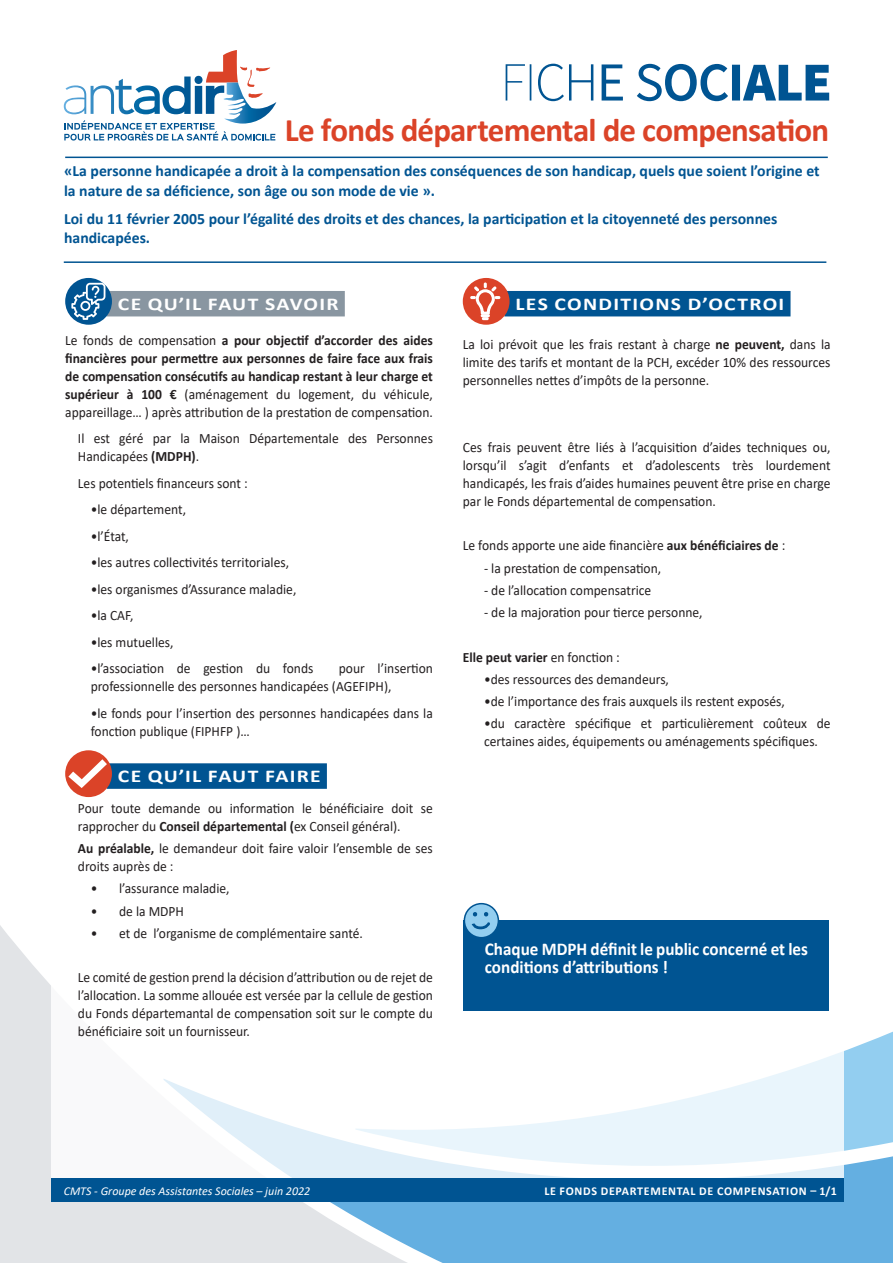
<style>
.page{position:relative;width:893px;height:1263px;background:#fff}
.page>*{position:absolute;margin:0;border:0;box-sizing:border-box;transform-origin:0 0}
.t1{font:700 33px "Calibri";letter-spacing:-.025em;color:#db4328}
.texte_fiche{font:700 18px/18px "Calibri";color:#fff;scale:.95 1}
.texte_fiche-2{font:700 18px "Calibri";letter-spacing:.06em;color:#fff;scale:1.2 1}
.sous_titre_barette_g{font:700 18px "Calibri";letter-spacing:.06em;color:#fff;scale:1.2 1}
.sous_titre_barette_b{font:700 18px "Calibri";letter-spacing:.055em;color:#fff;scale:1.2 1}
.Texte_chapeau{font:700 15.75px/19.5px "Calibri";color:#005492}
.texte_fiche-3{font:14.25px/18px "Calibri";color:#231f20;scale:.95 1}
.texte_fiche-4{font:700 14.25px/18px "Calibri";color:#231f20;text-align:justify;scale:.95 1}
.t2{font:italic 12px "Calibri";color:#fff}
.t3{font:700 12px "Calibri";letter-spacing:.06em;color:#fff}
.s1{font-weight:400}
.s2{font-weight:700}
</style>
<div class="page">
<svg style="left:0;top:750px;width:893px;height:513px"></svg>
<svg style="left:51px;top:848px;width:792px;height:331px"></svg>
<div style="left:51px;top:1179px;width:792px;height:23px;background:#005492"></div>
<svg style="left:64px;top:50px;width:212px;height:91px"></svg>
<svg style="left:506px;top:64px;width:323px;height:37px"></svg>
<div style="left:107px;top:291px;width:238px;height:25px;background:#8996a1"></div>
<div style="left:107px;top:763px;width:220px;height:26px;background:#005492"></div>
<svg style="left:65px;top:278px;width:47px;height:47px"></svg>
<svg style="left:71px;top:283px;width:34px;height:37px"></svg>
<div style="left:65px;top:750px;width:47px;height:47px;background:#db4328;border-radius:50%"></div>
<svg style="left:68px;top:759px;width:39px;height:29px"></svg>
<div style="left:504px;top:291px;width:286px;height:25px;background:#005492"></div>
<div style="left:463px;top:278px;width:47px;height:47px;background:#db4328;border-radius:50%"></div>
<svg style="left:470px;top:282px;width:30px;height:38px"></svg>
<hr style="left:65px;top:157px;width:763px;height:1px;background:#005492">
<hr style="left:64px;top:261px;width:762px;height:2px;background:#005492">
<div style="left:464px;top:921px;width:365px;height:90px;background:#005492"></div>
<div style="left:464px;top:904px;width:34px;height:34px;background:#93cef0;border-radius:50%"></div>
<div style="left:464px;top:903px;width:35px;height:35px;border:2px solid #005492;border-radius:50%"></div>
<svg style="left:473px;top:912px;width:4px;height:4px"></svg>
<svg style="left:484px;top:912px;width:5px;height:4px"></svg>
<svg style="left:472px;top:922px;width:18px;height:7px"></svg>
<p class="t1" style="left:285px;top:107px;width:546px">Le fonds départemental de compensation</p>
<p class="Texte_chapeau" style="left:64px;top:161px;width:757px">«La personne handicapée a droit à la compensation des conséquences de son handicap, quels que soient l’origine et la nature de sa déficience, son âge ou son mode de vie ».</p>
<p class="Texte_chapeau" style="left:64px;top:209px;width:715px">Loi du 11 février 2005 pour l’égalité des droits et des chances, la participation et la citoyenneté des personnes handicapées.</p>
<p class="sous_titre_barette_g" style="left:118px;top:291px;width:186px">CE QU’IL FAUT SAVOIR</p>
<p class="texte_fiche-4" style="left:65px;top:331px;width:389px"><span class="s1">Le fonds de compensation</span> a pour objectif d’accorder des aides financières pour permettre aux personnes de faire face aux frais de compensation consécutifs au handicap restant à leur charge et supérieur à 100 € <span class="s1">(aménagement du logement, du véhicule, appareillage… ) après attribution de la prestation de compensation.</span></p>
<p class="texte_fiche-3" style="left:78px;top:429px;width:375px">Il est géré par la Maison Départementale des Personnes<br>Handicapées <span class="s2">(MDPH)</span>.</p>
<p class="texte_fiche-3" style="left:78px;top:474px;width:180px">Les potentiels financeurs sont :</p>
<p class="texte_fiche-3" style="left:91px;top:500px;width:102px">•le département,</p>
<p class="texte_fiche-3" style="left:91px;top:527px;width:42px">•l’État,</p>
<p class="texte_fiche-3" style="left:91px;top:553px;width:210px">•les autres collectivités territoriales,</p>
<p class="texte_fiche-3" style="left:91px;top:580px;width:218px">•les organismes d’Assurance maladie,</p>
<p class="texte_fiche-3" style="left:91px;top:606px;width:46px">•la CAF,</p>
<p class="texte_fiche-3" style="left:91px;top:633px;width:89px">•les mutuelles,</p>
<p class="texte_fiche-3" style="left:91px;top:659px;width:236px">•l’association de gestion du fonds</p>
<p class="texte_fiche-3" style="left:91px;top:659px;width:362px;text-indent:248px">pour l’insertion professionnelle des personnes handicapées (AGEFIPH),</p>
<p class="texte_fiche-3" style="left:91px;top:704px;width:362px">•le fonds pour l’insertion des personnes handicapées dans la fonction publique (FIPHFP )…</p>
<p class="sous_titre_barette_b" style="left:118px;top:763px;width:171px">CE QU’IL FAUT FAIRE</p>
<p class="texte_fiche-3" style="left:78px;top:799px;width:375px">Pour toute demande ou information le bénéficiaire doit se rapprocher du <span class="s2">Conseil départemental (</span>ex Conseil général).</p>
<p class="texte_fiche-3" style="left:78px;top:839px;width:375px"><span class="s2">Au préalable,</span> le demandeur doit faire valoir l’ensemble de ses droits auprès de :</p>
<p class="texte_fiche-3" style="left:91px;top:879px;width:148px">• l’assurance maladie,</p>
<p class="texte_fiche-3" style="left:91px;top:901px;width:100px">• de la MDPH</p>
<p class="texte_fiche-3" style="left:91px;top:924px;width:288px">• et de l’organisme de complémentaire santé.</p>
<p class="texte_fiche-3" style="left:78px;top:968px;width:375px;text-align:justify">Le comité de gestion prend la décision d’attribution ou de rejet de l’allocation. La somme allouée est versée par la cellule de gestion du Fonds départemantal de compensation soit sur le compte du bénéficiaire soit un fournisseur.</p>
<p class="texte_fiche-2" style="left:515px;top:291px;width:226px">LES CONDITIONS D’OCTROI</p>
<p class="texte_fiche-3" style="left:463px;top:335px;width:389px;text-align:justify">La loi prévoit que les frais restant à charge <span class="s2">ne peuvent,</span> dans la limite des tarifs et montant de la PCH, excéder 10% des ressources personnelles nettes d’impôts de la personne.</p>
<p class="texte_fiche-3" style="left:463px;top:438px;width:389px;text-align:justify">Ces frais peuvent être liés à l’acquisition d’aides techniques ou, lorsqu’il s’agit d’enfants et d’adolescents très lourdement handicapés, les frais d’aides humaines peuvent être prise en charge par le Fonds départemental de compensation.</p>
<p class="texte_fiche-3" style="left:463px;top:536px;width:341px">Le fonds apporte une aide financière <span class="s2">aux bénéficiaires de</span> :</p>
<p class="texte_fiche-3" style="left:484px;top:558px;width:188px">- la prestation de compensation,</p>
<p class="texte_fiche-3" style="left:484px;top:581px;width:178px">- de l’allocation compensatrice</p>
<p class="texte_fiche-3" style="left:484px;top:603px;width:232px">- de la majoration pour tierce personne,</p>
<p class="texte_fiche-4" style="left:463px;top:648px;width:167px">Elle peut varier <span class="s1">en fonction :</span></p>
<p class="texte_fiche-3" style="left:484px;top:670px;width:196px">•des ressources des demandeurs,</p>
<p class="texte_fiche-3" style="left:484px;top:692px;width:318px">•de l’importance des frais auxquels ils restent exposés,</p>
<p class="texte_fiche-3" style="left:484px;top:714px;width:366px">•du caractère spécifique et particulièrement coûteux de certaines aides, équipements ou aménagements spécifiques.</p>
<p class="texte_fiche" style="left:485px;top:940px;width:342px">Chaque MDPH définit le public concerné et les conditions d’attributions !</p>
<p class="t2" style="left:64px;top:1182px;width:248px">CMTS - Groupe des Assistantes Sociales – juin 2022</p>
<p class="t3" style="left:544px;top:1182px;width:294px">LE FONDS DEPARTEMENTAL DE COMPENSATION – 1/1</p>
</div>
